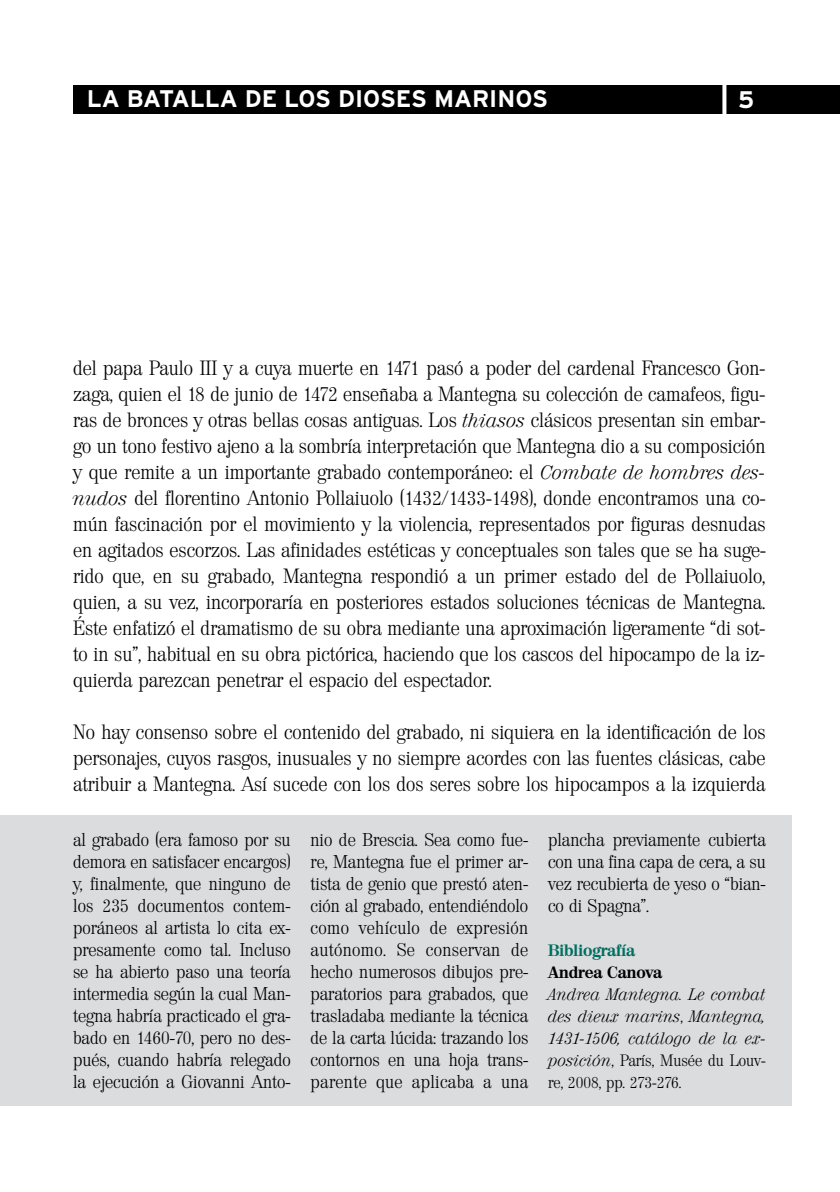
<style>
.page{position:relative;width:840px;height:1192px;background:#fff}
.page>*{position:absolute;margin:0;border:0;box-sizing:border-box;transform-origin:0 0}
.t1{font:700 24px "Interstate";color:#fff}
.t2{font:300 20px/26px "Valencia";color:#000;text-align:justify}
.t3{font:300 18px/22px "Valencia";color:#000;text-align:justify}
.t4{font:italic 300 16px/22px "Valencia";color:#000;text-align:justify}
.t5{font:700 16px "Valencia";color:#006e5f}
.t6{font:700 16px "Valencia";color:#000}
.s1{font-style:italic;font-size:19px}
.s2{font-style:normal}
</style>
<div class="page">
<div style="left:73px;top:86px;width:766px;height:28px;background:#000"></div>
<svg style="left:722px;top:85px;width:4px;height:29px"></svg>
<div style="left:0;top:815px;width:791px;height:291px;background:#dbdcde"></div>
<p class="t1" style="left:87px;top:89px;width:462px">LA BATALLA DE LOS DIOSES MARINOS</p>
<p class="t1" style="left:737px;top:90px;width:18px">5</p>
<p class="t2" style="left:73px;top:356px;width:694px">del papa Paulo III y a cuya muerte en 1471 pasó a poder del cardenal Francesco Gon&shy;zaga, quien el 18 de junio de 1472 enseñaba a Mantegna su colección de camafeos, figu&shy;ras de bronces y otras bellas cosas antiguas. Los <span class="s1">thiasos</span> clásicos presentan sin embar&shy;go un tono festivo ajeno a la sombría interpretación que Mantegna dio a su composición y que remite a un importante grabado contemporáneo: el <span class="s1">Combate de hombres des&shy;nudos</span> del florentino Antonio Pollaiuolo (1432/1433-1498), donde encontramos una co&shy;mún fascinación por el movimiento y la violencia, representados por figuras desnudas en agitados escorzos. Las afinidades estéticas y conceptuales son tales que se ha suge&shy;rido que, en su grabado, Mantegna respondió a un primer estado del de Pollaiuolo, quien, a su vez, incorporaría en posteriores estados soluciones técnicas de Mantegna.<br>Éste enfatizó el dramatismo de su obra mediante una aproximación ligeramente “di sot&shy;to in su”, habitual en su obra pictórica, haciendo que los cascos del hipocampo de la iz&shy;quierda parezcan penetrar el espacio del espectador.</p>
<p class="t2" style="left:73px;top:720px;width:693px">No hay consenso sobre el contenido del grabado, ni siquiera en la identificación de los personajes, cuyos rasgos, inusuales y no siempre acordes con las fuentes clásicas, cabe atribuir a Mantegna. Así sucede con los dos seres sobre los hipocampos a la izquierda</p>
<p class="t3" style="left:73px;top:830px;width:219px">al grabado (era famoso por su demora en satisfacer encargos) y, finalmente, que ninguno de los 235 documentos contem&shy;poráneos al artista lo cita ex&shy;presamente como tal. Incluso se ha abierto paso una teoría intermedia según la cual Man&shy;tegna habría practicado el gra&shy;bado en 1460-70, pero no des&shy;pués, cuando habría relegado la ejecución a Giovanni Anto-</p>
<p class="t3" style="left:310px;top:829px;width:219px">nio de Brescia. Sea como fue&shy;re, Mantegna fue el primer ar&shy;tista de genio que prestó aten&shy;ción al grabado, entendiéndolo como vehículo de expresión autónomo. Se conservan de hecho numerosos dibujos pre&shy;paratorios para grabados, que trasladaba mediante la técnica de la carta lúcida: trazando los contornos en una hoja trans&shy;parente que aplicaba a una</p>
<p class="t3" style="left:547px;top:829px;width:219px">plancha previamente cubierta con una fina capa de cera, a su vez recubierta de yeso o “bian&shy;co di Spagna”.</p>
<p class="t5" style="left:548px;top:944px;width:88px">Bibliografía</p>
<p class="t6" style="left:548px;top:966px;width:116px">Andrea Canova</p>
<p class="t4" style="left:548px;top:984px;width:219px">Andrea Mantegna. Le combat des dieux marins<span class="s2">,</span> Mantegna, 1431-1506, catálogo de la ex&shy;posición<span class="s2">, París, Musée du Louv&shy;re, 2008, pp. 273-276.</span></p>
</div>
